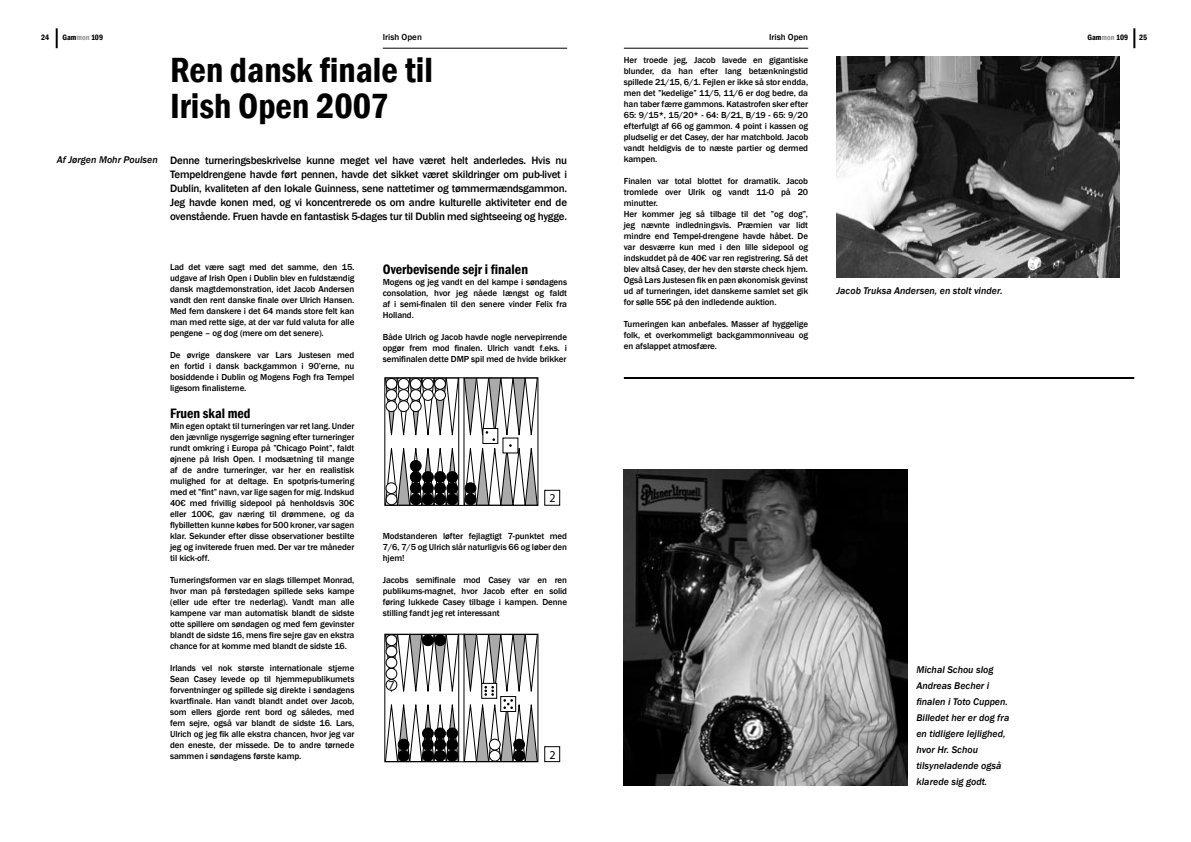
<style>
.page{position:relative;width:1191px;height:842px;background:#fff}
.page>*{position:absolute;margin:0;border:0;box-sizing:border-box;transform-origin:0 0}
.t1{font:600 condensed 36px/36px "Franklin Gothic";color:#000}
.t2{font:600 condensed 14px "Franklin Gothic";color:#000}
.t3{font:500 11px/14px "Franklin Gothic";letter-spacing:-.02em;color:#000;text-align:justify}
.t4{font:italic 500 10px/16px "Franklin Gothic";color:#000}
.t5{font:500 9px/11px "Franklin Gothic";letter-spacing:-.01em;color:#000;text-align:justify}
.t6{font:600 condensed 8px "Franklin Gothic";color:#000}
.s1{color:#939393}
</style>
<div class="page">
<hr style="left:56px;top:28px;width:2px;height:20px;background:#000">
<hr style="left:383px;top:48px;width:184px;height:1px;background:#000">
<hr style="left:624px;top:48px;width:184px;height:1px;background:#000">
<hr style="left:1133px;top:28px;width:2px;height:20px;background:#000">
<div style="left:544px;top:490px;width:16px;height:16px;border:1px solid #000"></div>
<svg style="left:385px;top:377px;width:153px;height:129px"></svg>
<div style="left:544px;top:746px;width:16px;height:16px;border:1px solid #000"></div>
<img style="left:836px;top:57px;width:283px;height:220px">
<img style="left:624px;top:469px;width:283px;height:316px">
<hr style="left:624px;top:377px;width:510px;height:2px;background:#000">
<svg style="left:385px;top:633px;width:153px;height:129px"></svg>
<p class="t6" style="left:41px;top:32px;width:10px">24</p>
<p class="t6" style="left:62px;top:32px;width:42px">Gam<span class="s1">mon</span> 109</p>
<p class="t6" style="left:1087px;top:32px;width:42px">Gam<span class="s1">mon</span> 109</p>
<p class="t6" style="left:1139px;top:32px;width:10px">25</p>
<h1 class="t1" style="left:170px;top:51px;width:264px">Ren dansk finale til<br>Irish Open 2007</h1>
<p class="t3" style="left:170px;top:153px;width:398px">Denne turneringsbeskrivelse kunne meget vel have været helt anderledes. Hvis nu Tempeldrengene havde ført pennen, havde det sikket været skildringer om pub-livet i Dublin, kvaliteten af den lokale Guinness, sene nattetimer og tømmermændsgammon.<br>Jeg havde konen med, og vi koncentrerede os om andre kulturelle aktiviteter end de ovenstående. Fruen havde en fantastisk 5-dages tur til Dublin med sightseeing og hygge.</p>
<p class="t5" style="left:383px;top:32px;width:41px">Irish Open</p>
<p class="t5" style="left:769px;top:32px;width:41px">Irish Open</p>
<p class="t5" style="left:624px;top:55px;width:186px">Her troede jeg, Jacob lavede en gigantiske blunder, da han efter lang betænkningstid spillede 21/15, 6/1. Fejlen er ikke så stor endda, men det ”kedelige” 11/5, 11/6 er dog bedre, da han taber færre gammons. Katastrofen sker efter 65: 9/15*, 15/20* - 64: B/21, B/19 - 65: 9/20 efterfulgt af 66 og gammon. 4 point i kassen og pludselig er det Casey, der har matchbold. Jacob vandt heldigvis de to næste partier og dermed kampen.</p>
<p class="t5" style="left:624px;top:176px;width:186px;text-align:left">Finalen var total blottet for dramatik. Jacob tromlede over Ulrik og vandt 11-0 på 20 minutter.<br>Her kommer jeg så tilbage til det ”og dog”, jeg nævnte indledningsvis. Præmien var lidt mindre end Tempel-drengene havde håbet. De var desværre kun med i den lille sidepool og indskuddet på de 40€ var ren registrering. Så det blev altså Casey, der hev den største check hjem.<br>Også Lars Justesen fik en pæn økonomisk gevinst ud af turneringen, idet danskerne samlet set gik for sølle 55€ på den indledende auktion.</p>
<p class="t5" style="left:624px;top:319px;width:186px">Turneringen kan anbefales. Masser af hyggelige folk, et overkommeligt backgammonniveau og en afslappet atmosfære.</p>
<p class="t4" style="left:57px;top:152px;width:103px">Af Jørgen Mohr Poulsen</p>
<h2 class="t2" style="left:383px;top:259px;width:147px">Overbevisende sejr i finalen</h2>
<p class="t5" style="left:383px;top:276px;width:186px">Mogens og jeg vandt en del kampe i søndagens consolation, hvor jeg nåede længst og faldt af i semi-finalen til den senere vinder Felix fra Holland.</p>
<p class="t5" style="left:383px;top:331px;width:186px">Både Ulrich og Jacob havde nogle nervepirrende opgør frem mod finalen. Ulrich vandt f.eks. i semifinalen dette DMP spil med de hvide brikker</p>
<p class="t5" style="left:170px;top:262px;width:186px">Lad det være sagt med det samme, den 15. udgave af Irish Open i Dublin blev en fuldstændig dansk magtdemonstration, idet Jacob Andersen vandt den rent danske finale over Ulrich Hansen.<br>Med fem danskere i det 64 mands store felt kan man med rette sige, at der var fuld valuta for alle pengene – og dog (mere om det senere).</p>
<p class="t5" style="left:170px;top:350px;width:186px">De øvrige danskere var Lars Justesen med en fortid i dansk backgammon i 90’erne, nu bosiddende i Dublin og Mogens Fogh fra Tempel ligesom finalisterne.</p>
<h2 class="t2" style="left:170px;top:404px;width:82px">Fruen skal med</h2>
<p class="t5" style="left:170px;top:421px;width:186px">Min egen optakt til turneringen var ret lang. Under den jævnlige nysgerrige søgning efter turneringer rundt omkring i Europa på ”Chicago Point”, faldt øjnene på Irish Open. I modsætning til mange af de andre turneringer, var her en realistisk mulighed for at deltage. En spotpris-turnering med et ”fint” navn, var lige sagen for mig. Indskud 40€ med frivillig sidepool på henholdsvis 30€ eller 100€, gav næring til drømmene, og da flybilletten kunne købes for 500 kroner, var sagen klar. Sekunder efter disse observationer bestilte jeg og inviterede fruen med. Der var tre måneder til kick-off.</p>
<p class="t5" style="left:170px;top:575px;width:186px">Turneringsformen var en slags tillempet Monrad, hvor man på førstedagen spillede seks kampe (eller ude efter tre nederlag). Vandt man alle kampene var man automatisk blandt de sidste otte spillere om søndagen og med fem gevinster blandt de sidste 16, mens fire sejre gav en ekstra chance for at komme med blandt de sidste 16.</p>
<p class="t5" style="left:170px;top:663px;width:186px">Irlands vel nok største internationale stjerne Sean Casey levede op til hjemmepublikumets forventninger og spillede sig direkte i søndagens kvartfinale. Han vandt blandt andet over Jacob, som ellers gjorde rent bord og således, med fem sejre, også var blandt de sidste 16. Lars, Ulrich og jeg fik alle ekstra chancen, hvor jeg var den eneste, der missede. De to andre tørnede sammen i søndagens første kamp.</p>
<p class="t4" style="left:836px;top:283px;width:167px">Jacob Truksa Andersen, en stolt vinder.</p>
<p class="t5" style="left:383px;top:531px;width:186px">Modstanderen løfter fejlagtigt 7-punktet med 7/6, 7/5 og Ulrich slår naturligvis 66 og løber den hjem!</p>
<p class="t5" style="left:383px;top:575px;width:186px">Jacobs semifinale mod Casey var en ren publikums-magnet, hvor Jacob efter en solid føring lukkede Casey tilbage i kampen. Denne stilling fandt jeg ret interessant</p>
<p class="t4" style="left:916px;top:662px;width:94px">Michal Schou slog<br>Andreas Becher i finalen i Toto Cuppen.<br>Billedet her er dog fra en tidligere lejlighed, hvor Hr. Schou tilsyneladende også klarede sig godt.</p>
</div>
